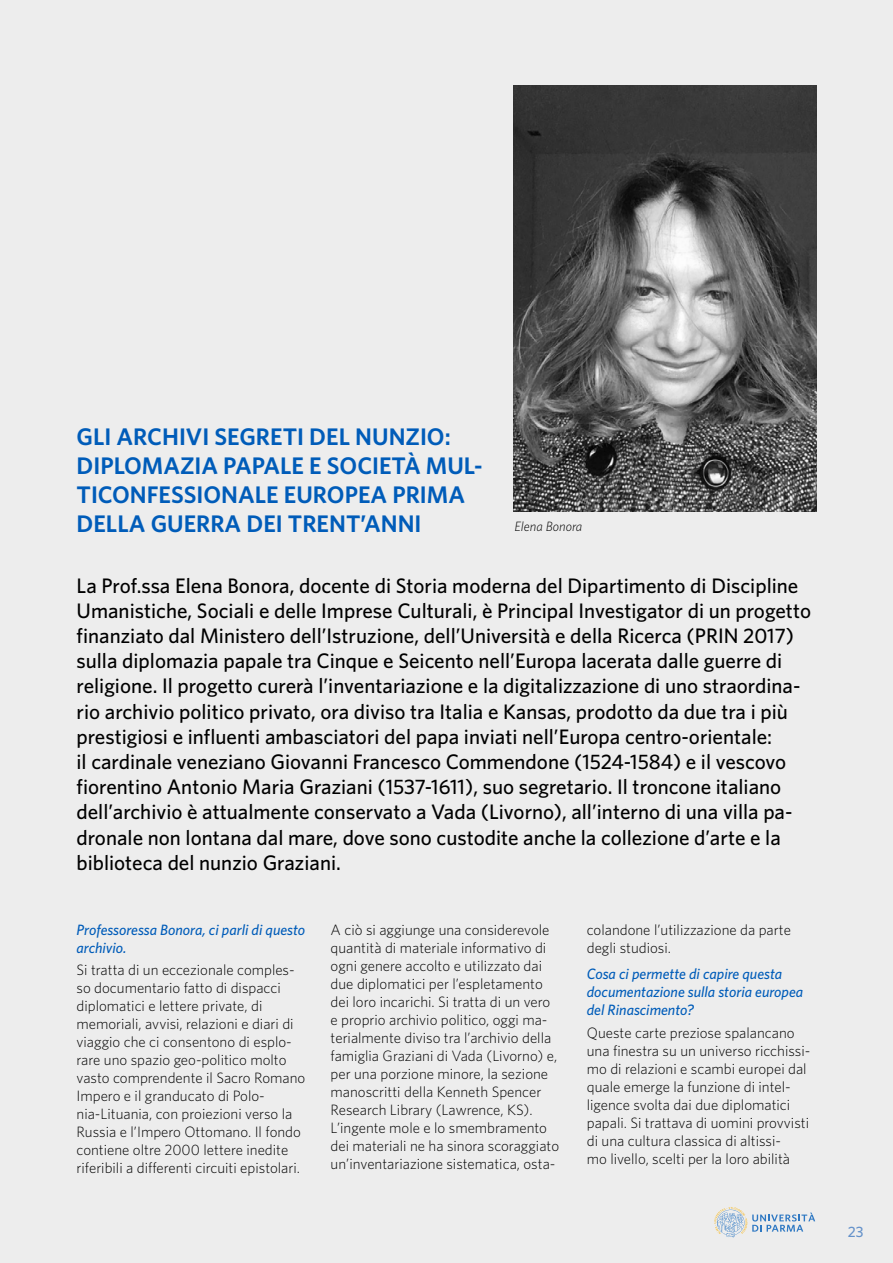
<style>
.page{position:relative;width:893px;height:1263px;background:#ededed}
.page>*{position:absolute;margin:0;border:0;box-sizing:border-box;transform-origin:0 0}
.t1{font:600 24px/28.8px "Whitney";color:#005cb9}
.t2{font:500 21px/25.2px "Whitney";color:#000}
.t3{font:300 15px/18px "Whitney";color:#000}
.t4{font:italic 500 15px/18px "Whitney";color:#005cb9}
.t5{font:500 15px "Whitney";color:#6592ca}
.t6{font:italic 300 13.5px "Whitney";color:#000}
</style>
<div class="page">
<svg style="left:714px;top:1207px;width:101px;height:30px"></svg>
<img style="left:513px;top:85px;width:303px;height:426px">
<h1 class="t1" style="left:77px;top:422px;width:408px">GLI ARCHIVI SEGRETI DEL NUNZIO:<br>DIPLOMAZIA PAPALE E SOCIETÀ MUL-<br>TICONFESSIONALE EUROPEA PRIMA<br>DELLA GUERRA DEI TRENT’ANNI</h1>
<p class="t6" style="left:514px;top:518px;width:69px">Elena Bonora</p>
<p class="t2" style="left:77px;top:572px;width:736px">La Prof.ssa Elena Bonora, docente di Storia moderna del Dipartimento di Discipline Umanistiche, Sociali e delle Imprese Culturali, è Principal Investigator di un progetto finanziato dal Ministero dell’Istruzione, dell’Università e della Ricerca (PRIN 2017) sulla diplomazia papale tra Cinque e Seicento nell’Europa lacerata dalle guerre di religione. Il progetto curerà l’inventariazione e la digitalizzazione di uno straordina&shy;rio archivio politico privato, ora diviso tra Italia e Kansas, prodotto da due tra i più prestigiosi e influenti ambasciatori del papa inviati nell’Europa centro-orientale:<br>il cardinale veneziano Giovanni Francesco Commendone (1524-1584) e il vescovo fiorentino Antonio Maria Graziani (1537-1611), suo segretario. Il troncone italiano dell’archivio è attualmente conservato a Vada (Livorno), all’interno di una villa pa&shy;dronale non lontana dal mare, dove sono custodite anche la collezione d’arte e la biblioteca del nunzio Graziani.</p>
<p class="t4" style="left:77px;top:920px;width:230px">Professoressa Bonora, ci parli di questo archivio.</p>
<p class="t3" style="left:77px;top:960px;width:230px">Si tratta di un eccezionale comples&shy;so documentario fatto di dispacci diplomatici e lettere private, di memoriali, avvisi, relazioni e diari di viaggio che ci consentono di esplo&shy;rare uno spazio geo-politico molto vasto comprendente il Sacro Romano Impero e il granducato di Polo&shy;nia-Lituania, con proiezioni verso la Russia e l’Impero Ottomano. Il fondo contiene oltre 2000 lettere inedite riferibili a differenti circuiti epistolari.</p>
<p class="t3" style="left:331px;top:920px;width:230px">A ciò si aggiunge una considerevole quantità di materiale informativo di ogni genere accolto e utilizzato dai due diplomatici per l’espletamento dei loro incarichi. Si tratta di un vero e proprio archivio politico, oggi ma&shy;terialmente diviso tra l’archivio della famiglia Graziani di Vada (Livorno) e, per una porzione minore, la sezione manoscritti della Kenneth Spencer Research Library (Lawrence, KS).<br>L’ingente mole e lo smembramento dei materiali ne ha sinora scoraggiato un’inventariazione sistematica, osta-</p>
<p class="t3" style="left:587px;top:920px;width:206px">colandone l’utilizzazione da parte degli studiosi.</p>
<p class="t4" style="left:587px;top:965px;width:218px">Cosa ci permette di capire questa documentazione sulla storia europea del Rinascimento?</p>
<p class="t3" style="left:587px;top:1023px;width:225px">Queste carte preziose spalancano una finestra su un universo ricchissi&shy;mo di relazioni e scambi europei dal quale emerge la funzione di intel&shy;ligence svolta dai due diplomatici papali. Si trattava di uomini provvisti di una cultura classica di altissi-<br>mo livello, scelti per la loro abilità</p>
<p class="t5" style="left:848px;top:1222px;width:17px">23</p>
</div>
